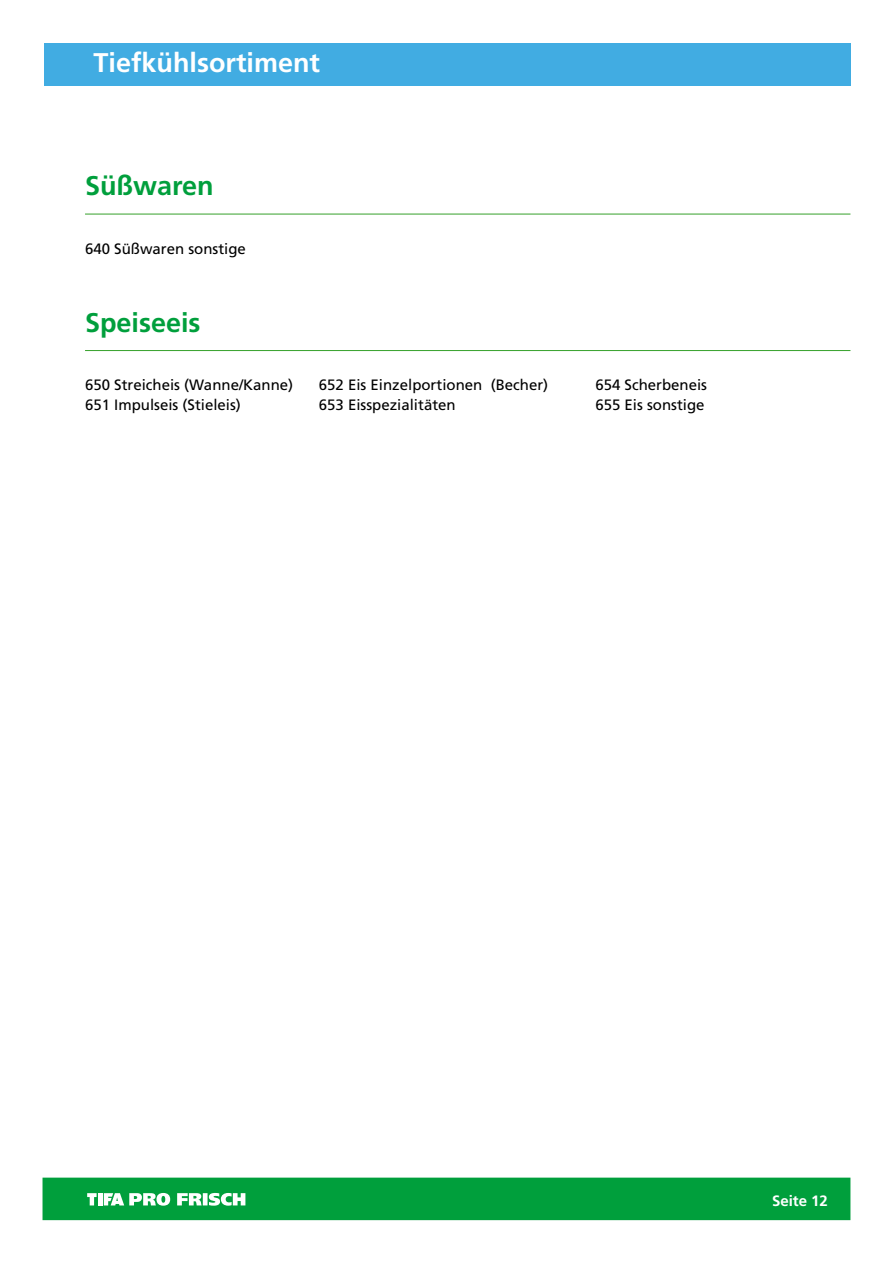
<style>
.page{position:relative;width:893px;height:1263px;background:#fff}
.page>*{position:absolute;margin:0;border:0;box-sizing:border-box;transform-origin:0 0}
.t1{font:700 27px "Frutiger";color:#009f3c}
.t2{font:700 27px "Frutiger";color:#fff}
.t3{font:15px/19.5px "Frutiger";color:#000}
.t4{font:700 15px "Frutiger";color:#fff}
</style>
<div class="page">
<hr style="left:85px;top:214px;width:765px;height:1px;background:#3fa535">
<hr style="left:85px;top:350px;width:765px;height:1px;background:#3fa535">
<div style="left:43px;top:1177px;width:807px;height:43px;background:#009f3c;border:2px solid #009f3c"></div>
<svg style="left:87px;top:1193px;width:10px;height:12px"></svg>
<hr style="left:98px;top:1193px;width:4px;height:12px;background:#fff">
<svg style="left:177px;top:1193px;width:68px;height:13px"></svg>
<svg style="left:104px;top:1193px;width:66px;height:13px"></svg>
<div style="left:44px;top:43px;width:806px;height:43px;background:#41ace2"></div>
<h1 class="t2" style="left:94px;top:47px;width:228px">Tiefkühlsortiment</h1>
<h1 class="t1" style="left:85px;top:170px;width:130px">Süßwaren</h1>
<p class="t3" style="left:85px;top:238px;width:162px">640 Süßwaren sonstige</p>
<h1 class="t1" style="left:85px;top:306px;width:117px">Speiseeis</h1>
<p class="t3" style="left:85px;top:375px;width:210px">650 Streicheis (Wanne/Kanne)<br>651 Impulseis (Stieleis)</p>
<p class="t3" style="left:595px;top:375px;width:113px">654 Scherbeneis<br>655 Eis sonstige</p>
<p class="t3" style="left:319px;top:375px;width:231px">652 Eis Einzelportionen (Becher)<br>653 Eisspezialitäten</p>
<p class="t4" style="left:772px;top:1192px;width:57px">Seite 12</p>
</div>
